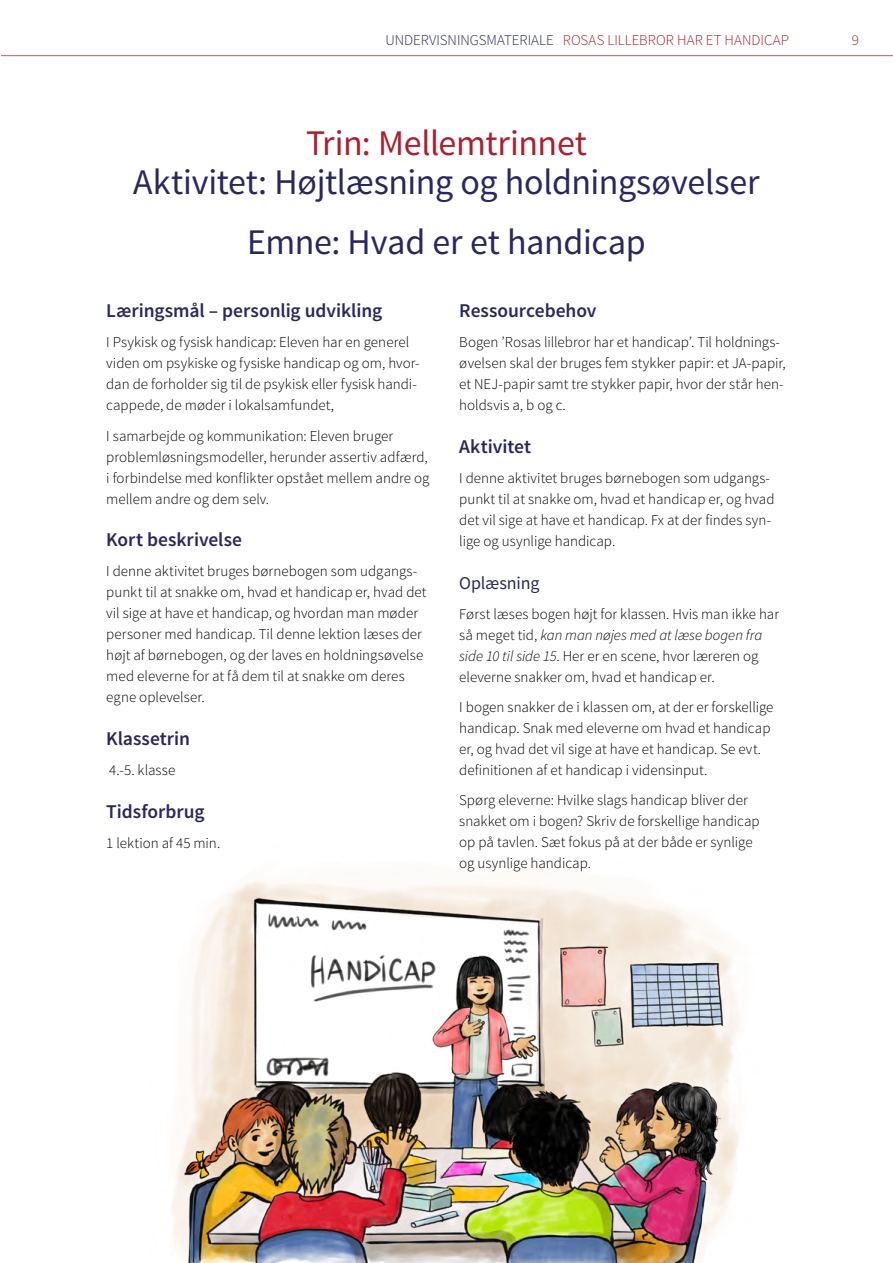
<style>
.page{position:relative;width:893px;height:1263px;background:#fff}
.page>*{position:absolute;margin:0;border:0;box-sizing:border-box;transform-origin:0 0}
.t1{font:36px/60.3px "Source Sans Pro";letter-spacing:-.01em;color:#2a2760;text-align:center}
.t2{font:36px "Source Sans Pro";letter-spacing:-.01em;color:#ad1f2d}
.t3{font:600 19.5px "Source Sans Pro";color:#2a2760}
.t4{font:18px "Source Sans Pro";letter-spacing:-.01em;color:#2a2760}
.t5{font:300 15px/21px "Source Sans Pro";color:#000}
.t6{font:300 15px "Source Sans Pro";letter-spacing:.005em;color:#ad1f2d}
.s1{color:#2a2760}
.s2{font-style:italic}
</style>
<div class="page">
<img style="left:171px;top:880px;width:569px;height:383px">
<hr style="left:1px;top:55px;width:892px;height:1px;background:#c16257">
<p class="t6" style="left:385px;top:31px;width:405px"><span class="s1">UNDERVISNINGSMATERIALE</span> ROSAS LILLEBROR HAR ET HANDICAP</p>
<p class="t6" style="left:852px;top:31px;width:9px">9</p>
<h1 class="t2" style="left:306px;top:120px;width:282px">Trin: Mellemtrinnet</h1>
<h1 class="t1" style="left:133px;top:152px;width:628px">Aktivitet: Højtlæsning og holdningsøvelser<br>Emne: Hvad er et handicap</h1>
<h2 class="t3" style="left:106px;top:299px;width:277px">Læringsmål – personlig udvikling</h2>
<p class="t5" style="left:106px;top:332px;width:315px">I Psykisk og fysisk handicap: Eleven har en generel viden om psykiske og fysiske handicap og om, hvor&shy;dan de forholder sig til de psykisk eller fysisk handi&shy;cappede, de møder i lokalsamfundet,</p>
<p class="t5" style="left:106px;top:425px;width:325px">I samarbejde og kommunikation: Eleven bruger problemløsningsmodeller, herunder assertiv adfærd, i forbindelse med konflikter opstået mellem andre og mellem andre og dem selv.</p>
<h2 class="t3" style="left:106px;top:528px;width:137px">Kort beskrivelse</h2>
<p class="t5" style="left:106px;top:561px;width:322px">I denne aktivitet bruges børnebogen som udgangs&shy;punkt til at snakke om, hvad et handicap er, hvad det vil sige at have et handicap, og hvordan man møder personer med handicap. Til denne lektion læses der højt af børnebogen, og der laves en holdningsøvelse med eleverne for at få dem til at snakke om deres egne oplevelser.</p>
<h2 class="t3" style="left:106px;top:726px;width:85px">Klassetrin</h2>
<p class="t5" style="left:109px;top:759px;width:68px">4.-5. klasse</p>
<h2 class="t3" style="left:106px;top:799px;width:100px">Tidsforbrug</h2>
<p class="t5" style="left:106px;top:832px;width:115px">1 lektion af 45 min.</p>
<h2 class="t3" style="left:459px;top:299px;width:139px">Ressourcebehov</h2>
<p class="t5" style="left:459px;top:332px;width:328px">Bogen ’Rosas lillebror har et handicap’. Til holdnings&shy;øvelsen skal der bruges fem stykker papir: et JA-papir, et NEJ-papir samt tre stykker papir, hvor der står hen&shy;holdsvis a, b og c.</p>
<h2 class="t3" style="left:459px;top:434px;width:73px">Aktivitet</h2>
<p class="t5" style="left:459px;top:467px;width:317px">I denne aktivitet bruges børnebogen som udgangs&shy;punkt til at snakke om, hvad et handicap er, og hvad det vil sige at have et handicap. Fx at der findes syn&shy;lige og usynlige handicap.</p>
<p class="t4" style="left:459px;top:571px;width:82px">Oplæsning</p>
<p class="t5" style="left:459px;top:603px;width:321px">Først læses bogen højt for klassen. Hvis man ikke har så meget tid, <span class="s2">kan man nøjes med at læse bogen fra side 10 til side 15</span>. Her er en scene, hvor læreren og eleverne snakker om, hvad et handicap er.</p>
<p class="t5" style="left:459px;top:696px;width:316px">I bogen snakker de i klassen om, at der er forskellige handicap. Snak med eleverne om hvad et handicap er, og hvad det vil sige at have et handicap. Se evt. definitionen af et handicap i vidensinput.</p>
<p class="t5" style="left:459px;top:790px;width:302px">Spørg eleverne: Hvilke slags handicap bliver der snakket om i bogen? Skriv de forskellige handicap op på tavlen. Sæt fokus på at der både er synlige og usynlige handicap.</p>
</div>
